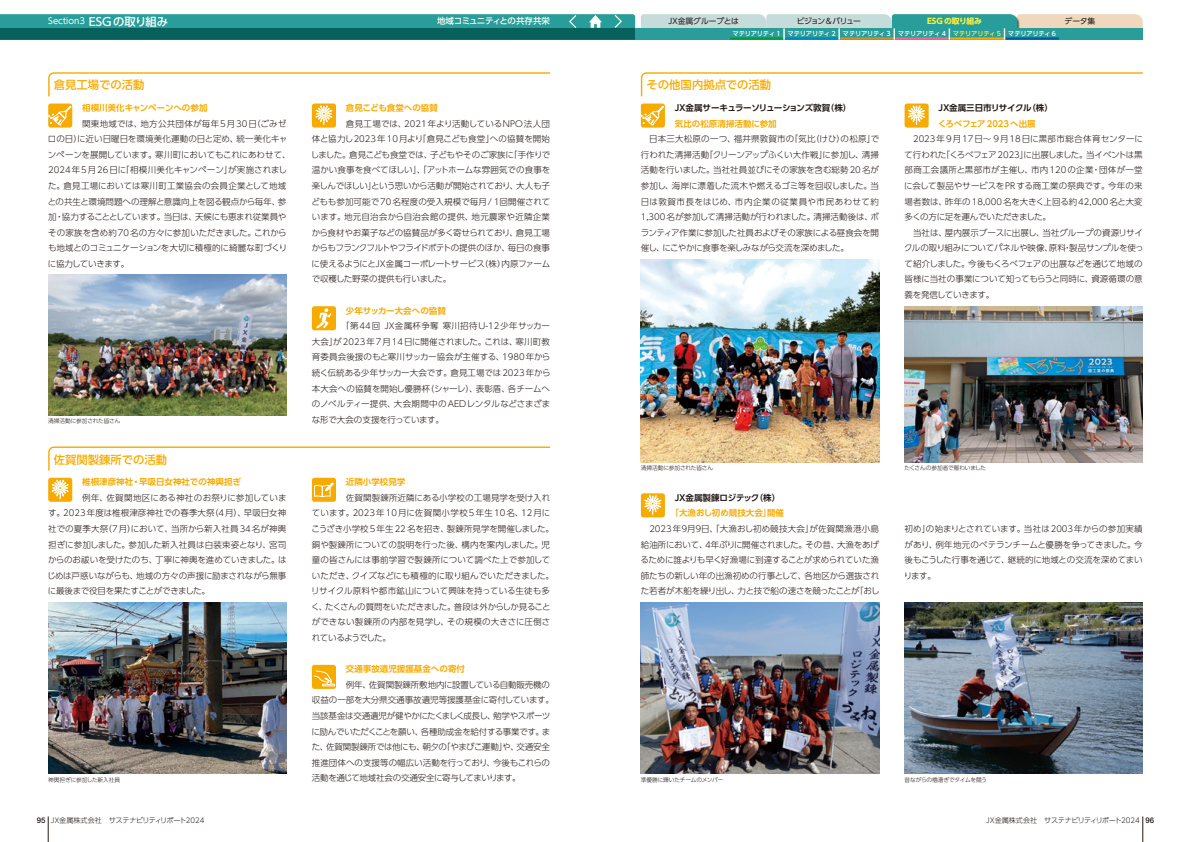
<style>
.page{position:relative;width:1191px;height:842px;background:#fff}
.page>*{position:absolute;margin:0;border:0;box-sizing:border-box;transform-origin:0 0}
.t1{font:500 11.3px "UD Shin Go Pr 6 N";color:#f7ab00}
.t2{font:300 8.5px/15.6px "UD Shin Go Pr 6 N";letter-spacing:-.015em;color:#221815;text-align:justify}
.t3{font:300 8.5px/15.6px "UD Shin Go Pr 6 N";letter-spacing:.005em;color:#221815}
.t4{font:700 8.5px "UD Shin Go Pr 6 N De";color:#f7ab00}
.t5{font:700 8.5px "UD Shin Go Pr 6 N De";letter-spacing:-.035em;color:#221815}
.t6{font:8.5px "UD Shin Go Pr 6 N";color:#fff}
.t7{font:500 8.5px "UD Shin Go Pr 6 N";letter-spacing:-.04em;color:#fff}
.t8{font:7.8px "UD Shin Go Pr 6 N";letter-spacing:-.015em;color:#221815}
.t9{font:7.8px "UD Shin Go Pr 6 N";letter-spacing:-.12em;color:#221815}
.t10{font:700 7.8px "UD Shin Go Pr 6 N";color:#fff33f}
.t11{font:7.8px "UD Shin Go Pr 6 N";letter-spacing:-.045em;color:#221815}
.t12{font:300 7.1px "UD Shin Go Pr 6 N";letter-spacing:-.045em;color:#221815}
.t13{font:500 6.4px "UD Shin Go Pr 6 N";letter-spacing:-.055em;color:#fff}
.t14{font:300 5.7px "UD Shin Go Pr 6 N";letter-spacing:-.025em;color:#221815}
.t15{font:300 5.7px "UD Shin Go Pr 6 N";color:#221815}
.s1{font-weight:500;font-size:11.3px}
.s2{color:#fff33f}
.s3{font-family:"Helvetica Neue LT Std";font-weight:500;font-size:7.8px}
</style>
<div class="page">
<div style="left:641px;top:104px;width:24px;height:24px;background:#f7ab00;border-radius:3px"></div>
<svg style="left:641px;top:105px;width:23px;height:21px"></svg>
<div style="left:904px;top:104px;width:24px;height:24px;background:#f7ab00;border-radius:3px"></div>
<svg style="left:908px;top:105px;width:17px;height:20px"></svg>
<div style="left:641px;top:493px;width:24px;height:24px;background:#f7ab00;border-radius:3px"></div>
<svg style="left:644px;top:495px;width:17px;height:20px"></svg>
<svg style="left:640px;top:72px;width:503px;height:25px"></svg>
<img style="left:641px;top:259px;width:238px;height:203px">
<img style="left:904px;top:306px;width:238px;height:156px">
<img style="left:641px;top:602px;width:238px;height:172px">
<img style="left:904px;top:602px;width:238px;height:172px">
<div style="left:48px;top:104px;width:24px;height:24px;background:#f7ab00;border-radius:3px"></div>
<svg style="left:48px;top:105px;width:24px;height:21px"></svg>
<div style="left:312px;top:104px;width:24px;height:24px;background:#f7ab00;border-radius:3px"></div>
<svg style="left:315px;top:105px;width:17px;height:20px"></svg>
<div style="left:312px;top:306px;width:24px;height:24px;background:#f7ab00;border-radius:3px"></div>
<svg style="left:316px;top:308px;width:15px;height:20px"></svg>
<svg style="left:48px;top:72px;width:503px;height:25px"></svg>
<img style="left:48px;top:275px;width:238px;height:140px">
<div style="left:48px;top:478px;width:24px;height:24px;background:#f7ab00;border-radius:3px"></div>
<svg style="left:52px;top:479px;width:17px;height:20px"></svg>
<div style="left:312px;top:665px;width:24px;height:24px;background:#f7ab00;border-radius:3px"></div>
<svg style="left:313px;top:670px;width:22px;height:16px"></svg>
<div style="left:312px;top:478px;width:24px;height:24px;background:#f7ab00;border-radius:3px"></div>
<svg style="left:314px;top:482px;width:20px;height:15px"></svg>
<svg style="left:48px;top:446px;width:503px;height:25px"></svg>
<img style="left:48px;top:602px;width:238px;height:172px">
<svg style="left:641px;top:14px;width:501px;height:26px;background:#73b5ad"></svg>
<svg style="left:1142px;top:816px;width:1px;height:26px"></svg>
<svg style="left:48px;top:816px;width:1px;height:26px"></svg>
<svg style="left:0;top:14px;width:635px;height:26px;background:#1b827e"></svg>
<p class="t6" style="left:48px;top:14px;width:121px">Section3 <span class="s1">ESGの取り組み</span></p>
<p class="t7" style="left:437px;top:14px;width:115px">地域コミュニティとの共存共栄</p>
<h1 class="t1" style="left:54px;top:76px;width:92px">倉見工場での活動</h1>
<p class="t4" style="left:82px;top:101px;width:127px">相模川美化キャンペーンへの参加</p>
<p class="t2" style="left:48px;top:115px;width:244px;text-align:left;text-indent:35px">関東地域では、地方公共団体が毎年5月30日（ごみゼロの日）に近い日曜日を環境美化運動の日と定め、統一美化キャンペーンを展開しています。寒川町においてもこれにあわせて、<br>2024年5月26日に「相模川美化キャンペーン」が実施されました。倉見工場においては寒川町工業協会の会員企業として地域との共生と環境問題への理解と意識向上を図る観点から毎年、参加・協力することとしています。当日は、天候にも恵まれ従業員やその家族を含め約70名の方々に参加いただきました。これからも地域とのコミュニケーションを大切に積極的に綺麗な町づくりに協力していきます。</p>
<p class="t14" style="left:48px;top:416px;width:74px">清掃活動に参加された皆さん</p>
<h1 class="t1" style="left:54px;top:450px;width:115px">佐賀関製錬所での活動</h1>
<p class="t4" style="left:82px;top:475px;width:160px">椎根津彦神社・早吸日女神社での神輿担ぎ</p>
<p class="t2" style="left:47px;top:489px;width:241px;text-indent:35px">例年、佐賀関地区にある神社のお祭りに参加しています。2023年度は椎根津彦神社での春季大祭（4月）、早吸日女神社での夏季大祭（7月）において、当所から新入社員34名が神輿担ぎに参加しました。参加した新入社員は白装束姿となり、宮司からのお祓いを受けたのち、丁寧に神輿を進めていきました。はじめは戸惑いながらも、地域の方々の声援に励まされながら無事に最後まで役目を果たすことができました。</p>
<p class="t15" style="left:48px;top:775px;width:74px">神輿担ぎに参加した新入社員</p>
<p class="t4" style="left:346px;top:101px;width:94px">倉見こども食堂への協賛</p>
<p class="t2" style="left:311px;top:115px;width:241px;text-indent:35px">倉見工場では、2021年より活動しているNPO法人団体と協力し2023年10月より「倉見こども食堂」への協賛を開始しました。倉見こども食堂では、子どもやそのご家族に「手作りで温かい食事を食べてほしい」、「アットホームな雰囲気での食事を楽しんでほしい」という思いから活動が開始されており、大人も子どもも参加可能で70名程度の受入規模で毎月/１回開催されています。地元自治会から自治会館の提供、地元農家や近隣企業から食材やお菓子などの協賛品が多く寄せられており、倉見工場からもフランクフルトやフライドポテトの提供のほか、毎日の食事に使えるようにとＪＸ金属コーポレートサービス（株）内原ファームで収穫した野菜の提供も行いました。</p>
<p class="t4" style="left:346px;top:303px;width:101px">少年サッカー大会への協賛</p>
<p class="t2" style="left:312px;top:318px;width:240px;text-indent:29px">「第44回 ＪＸ金属杯争奪 寒川招待U-12少年サッカー大会」が2023年7月14日に開催されました。これは、寒川町教育委員会後援のもと寒川サッカー協会が主催する、1980年から続く伝統ある少年サッカー大会です。倉見工場では2023年から本大会への協賛を開始し優勝杯（シャーレ）、表彰盾、各チームへのノベルティー提供、大会期間中のAEDレンタルなどさまざまな形で大会の支援を行っています。</p>
<p class="t4" style="left:346px;top:475px;width:61px">近隣小学校見学</p>
<p class="t3" style="left:311px;top:489px;width:244px;text-indent:35px">佐賀関製錬所近隣にある小学校の工場見学を受け入れています。2023年10月に佐賀関小学校5年生10名、12月にこうざき小学校5年生22名を招き、製錬所見学を開催しました。銅や製錬所についての説明を行った後、構内を案内しました。児童の皆さんには事前学習で製錬所について調べた上で参加していただき、クイズなどにも積極的に取り組んでいただきました。リサイクル原料や都市鉱山について興味を持っている生徒も多く、たくさんの質問をいただきました。普段は外からしか見ることができない製錬所の内部を見学し、その規模の大きさに圧倒されているようでした。</p>
<p class="t4" style="left:346px;top:662px;width:121px">交通事故遺児援護基金への寄付</p>
<p class="t2" style="left:311px;top:676px;width:244px;text-align:left;text-indent:34px">例年、佐賀関製錬所敷地内に設置している自動販売機の収益の一部を大分県交通事故遺児等援護基金に寄付しています。当該基金は交通遺児が健やかにたくましく成長し、勉学やスポーツに励んでいただくことを願い、各種助成金を給付する事業です。また、佐賀関製錬所では他にも、朝夕の「やまびこ運動」や、交通安全推進団体への支援等の幅広い活動を行っており、今後もこれらの活動を通じて地域社会の交通安全に寄与してまいります。</p>
<p class="t8" style="left:666px;top:15px;width:74px">ＪＸ金属グループとは</p>
<p class="t9" style="left:796px;top:15px;width:66px">ビジョン &amp; バリュー</p>
<p class="t10" style="left:927px;top:15px;width:56px">ESGの取り組み</p>
<p class="t11" style="left:1064px;top:15px;width:32px">データ集</p>
<p class="t13" style="left:732px;top:29px;width:325px">マテリアリティ 1 マテリアリティ 2 マテリアリティ 3 マテリアリティ 4 <span class="s2">マテリアリティ 5</span> マテリアリティ 6</p>
<h1 class="t1" style="left:646px;top:76px;width:126px">その他国内拠点での活動</h1>
<p class="t5" style="left:673px;top:101px;width:180px">ＪＸ金属サーキュラーソリューションズ敦賀（株）</p>
<p class="t4" style="left:675px;top:116px;width:103px">気比の松原清掃活動に参加</p>
<p class="t2" style="left:640px;top:131px;width:240px;text-indent:9px">日本三大松原の一つ、福井県敦賀市の「気比（けひ）の松原」で行われた清掃活動「クリーンアップふくい大作戦」に参加し、清掃活動を行いました。当社社員並びにその家族を含む総勢20名が参加し、海岸に漂着した流木や燃えるゴミ等を回収しました。当日は敦賀市長をはじめ、市内企業の従業員や市民あわせて約1,300名が参加して清掃活動が行われました。清掃活動後は、ボランティア作業に参加した社員およびその家族による昼食会を開催し、にこやかに食事を楽しみながら交流を深めました。</p>
<p class="t5" style="left:936px;top:101px;width:118px">ＪＸ金属三日市リサイクル（株）</p>
<p class="t4" style="left:938px;top:116px;width:99px">くろべフェア2023へ出展</p>
<p class="t2" style="left:904px;top:131px;width:240px;text-indent:9px">2023年9月17日～ 9月18日に黒部市総合体育センターにて行われた「くろべフェア2023」に出展しました。当イベントは黒部商工会議所と黒部市が主催し、市内120の企業・団体が一堂に会して製品やサービスをPRする商工業の祭典です。今年の来場者数は、昨年の18,000名を大きく上回る約42,000名と大変多くの方に足を運んでいただきました。</p>
<p class="t2" style="left:904px;top:224px;width:241px;text-indent:9px">当社は、屋内展示ブースに出展し、当社グループの資源リサイクルの取り組みについてパネルや映像、原料・製品サンプルを使って紹介しました。今後もくろべフェアの出展などを通じて地域の皆様に当社の事業について知ってもらうと同時に、資源循環の意義を発信していきます。</p>
<p class="t14" style="left:641px;top:463px;width:74px">清掃活動に参加された皆さん</p>
<p class="t14" style="left:904px;top:463px;width:83px">たくさんの参加者で賑わいました</p>
<p class="t5" style="left:673px;top:491px;width:109px">ＪＸ金属製錬ロジテック（株）</p>
<p class="t4" style="left:670px;top:506px;width:115px">「大漁おし初め競技大会」開催</p>
<p class="t2" style="left:640px;top:521px;width:241px;text-indent:9px">2023年９月９日、「大漁おし初め競技大会」が佐賀関漁港小島給油所において、４年ぶりに開催されました。その昔、大漁をあげるために誰よりも早く好漁場に到達することが求められていた漁師たちの新しい年の出漁初めの行事として、各地区から選抜された若者が木船を繰り出し、力と技で船の速さを競ったことが「おし</p>
<p class="t2" style="left:903px;top:521px;width:240px">初め」の始まりとされています。当社は2003年からの参加実績があり、例年地元のベテランチームと優勝を争ってきました。今後もこうした行事を通じて、継続的に地域との交流を深めてまいります。</p>
<p class="t14" style="left:641px;top:775px;width:84px">準優勝に輝いたチームのメンバー</p>
<p class="t14" style="left:904px;top:775px;width:84px">昔ながらの櫓漕ぎでタイムを競う</p>
<p class="t12" style="left:37px;top:814px;width:169px"><span class="s3">95</span> ＪＸ金属株式会社　サステナビリティリポート2024</p>
<p class="t12" style="left:984px;top:814px;width:171px">ＪＸ金属株式会社　サステナビリティリポート2024 <span class="s3">96</span></p>
</div>
